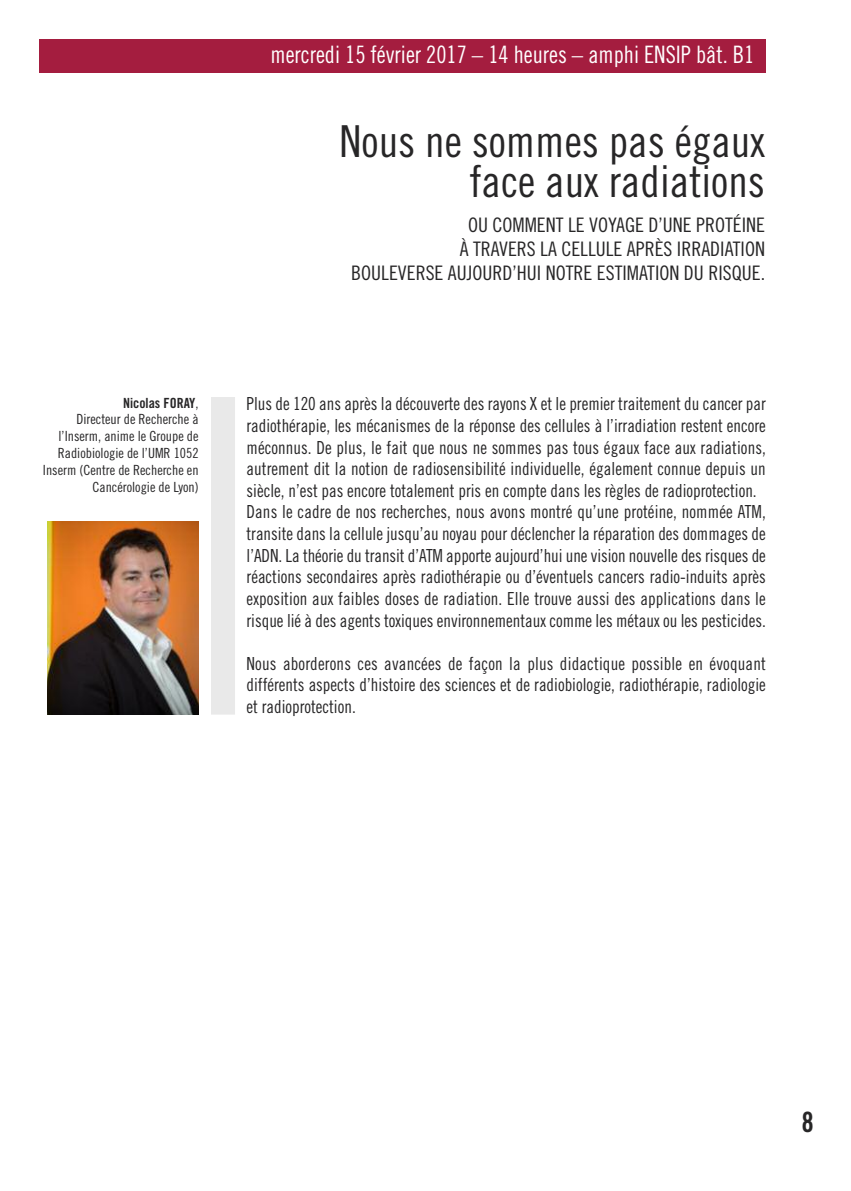
<style>
.page{position:relative;width:851px;height:1191px;background:#fff}
.page>*{position:absolute;margin:0;border:0;box-sizing:border-box;transform-origin:0 0}
.t1{font:44px/40px "Trade Gothic Cond Eighteen";color:#272627;text-align:right}
.t2{font:28px "Trade Gothic Bold Cond Twenty";color:#272627}
.t3{font:24px "Trade Gothic Cond Eighteen";color:#fff;scale:.95 1}
.t4{font:20px/24px "Trade Gothic Cond Eighteen";color:#272627;text-align:right}
.t5{font:18px/21.6px "Trade Gothic Cond Eighteen";color:#272627;scale:.95 1}
.t6{font:14px/16.8px "Trade Gothic Cond Eighteen";color:#272627;text-align:right}
.t7{font:14px "Trade Gothic Bold Cond Twenty";color:#272627}
.s1{font-family:"Trade Gothic Cond Eighteen"}
</style>
<div class="page">
<div style="left:39px;top:40px;width:726px;height:33px;background:#a41d3f"></div>
<div style="left:211px;top:397px;width:24px;height:317px;background:#e9e9e9"></div>
<img style="left:48px;top:521px;width:150px;height:193px">
<p class="t7" style="left:123px;top:397px;width:77px">Nicolas FORAY<span class="s1">,</span></p>
<p class="t6" style="left:43px;top:412px;width:157px">Directeur de Recherche à l’Inserm, anime le Groupe de<br>Radiobiologie de l’UMR 1052<br>Inserm (Centre de Recherche en<br>Cancérologie de Lyon)</p>
<h3 class="t3" style="left:270px;top:45px;width:510px">mercredi 15 février 2017 – 14 heures – amphi ENSIP bât. B1</h3>
<h1 class="t1" style="left:339px;top:124px;width:427px">Nous ne sommes pas égaux face aux radiations</h1>
<p class="t4" style="left:351px;top:214px;width:415px">OU COMMENT LE VOYAGE D’UNE PROTÉINE<br>À TRAVERS LA CELLULE APRÈS IRRADIATION<br>BOULEVERSE AUJOURD’HUI NOTRE ESTIMATION DU RISQUE.</p>
<p class="t5" style="left:246px;top:394px;width:548px">Plus de 120 ans après la découverte des rayons X et le premier traitement du cancer par radiothérapie, les mécanismes de la réponse des cellules à l’irradiation restent encore méconnus. De plus, le fait que nous ne sommes pas tous égaux face aux radiations, autrement dit la notion de radiosensibilité individuelle, également connue depuis un siècle, n’est pas encore totalement pris en compte dans les règles de radioprotection.<br>Dans le cadre de nos recherches, nous avons montré qu’une protéine, nommée ATM, transite dans la cellule jusqu’au noyau pour déclencher la réparation des dommages de l’ADN. La théorie du transit d’ATM apporte aujourd’hui une vision nouvelle des risques de réactions secondaires après radiothérapie ou d’éventuels cancers radio-induits après exposition aux faibles doses de radiation. Elle trouve aussi des applications dans le risque lié à des agents toxiques environnementaux comme les métaux ou les pesticides.</p>
<p class="t5" style="left:246px;top:654px;width:548px;text-align:justify">Nous aborderons ces avancées de façon la plus didactique possible en évoquant différents aspects d’histoire des sciences et de radiobiologie, radiothérapie, radiologie et radioprotection.</p>
<h2 class="t2" style="left:801px;top:1111px;width:14px">8</h2>
</div>
